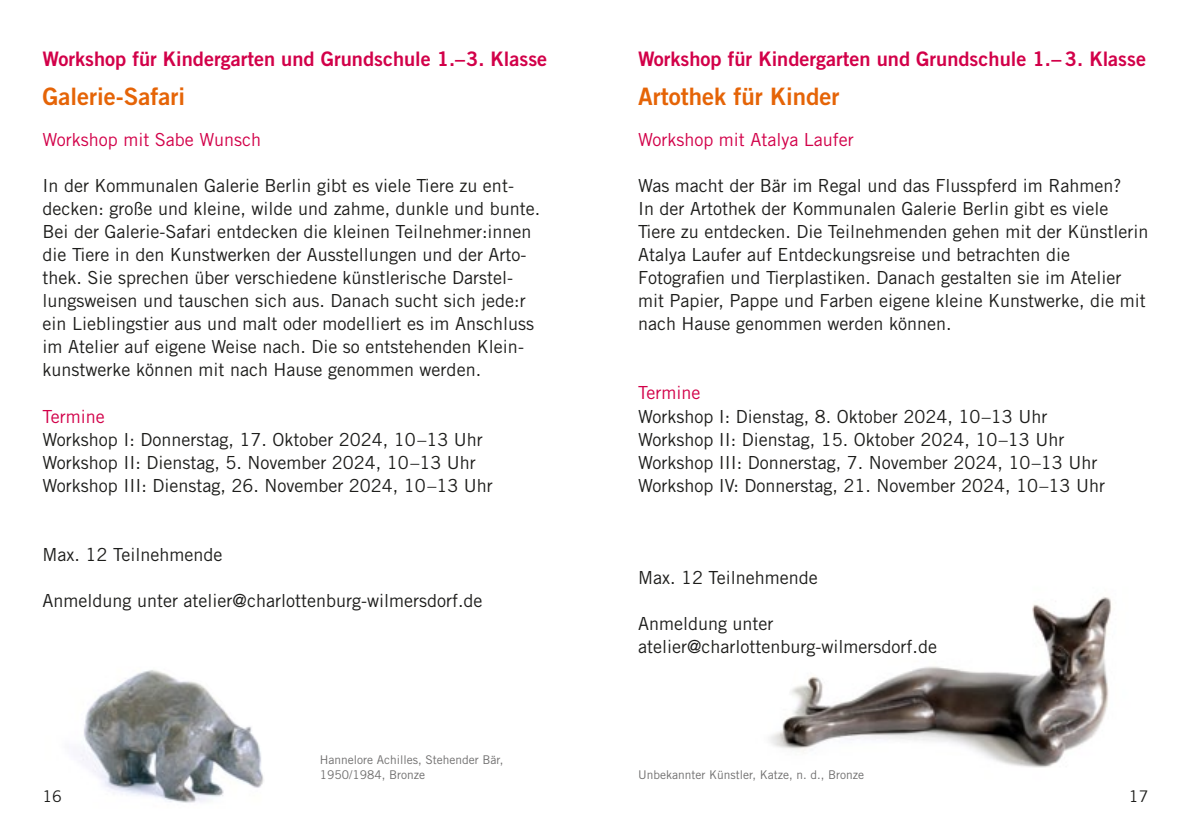
<style>
.page{position:relative;width:1191px;height:840px;background:#fff}
.page>*{position:absolute;margin:0;border:0;box-sizing:border-box;transform-origin:0 0}
.t1{font:24px "Trade Gothic LT Std Bd 2";color:#e56407}
.t2{font:20px "Trade Gothic LT Std Bd 2";color:#d20049}
.t3{font:18px/23px "Trade Gothic LT Std";color:#1d1d1b}
.t4{font:18px "Trade Gothic LT Std";color:#d20049}
.t5{font:16px "Trade Gothic LT Std";color:#1d1d1b}
.t6{font:12px/15px "Trade Gothic LT Std";color:#706f6f}
</style>
<div class="page">
<img style="left:80px;top:670px;width:184px;height:133px">
<img style="left:770px;top:597px;width:341px;height:171px">
<p class="t2" style="left:43px;top:46px;width:506px">Workshop für Kindergarten und Grundschule 1.–3. Klasse</p>
<h1 class="t1" style="left:43px;top:81px;width:144px">Galerie-Safari</h1>
<p class="t4" style="left:43px;top:129px;width:220px">Workshop mit Sabe Wunsch</p>
<p class="t3" style="left:43px;top:174px;width:499px">In der Kommunalen Galerie Berlin gibt es viele Tiere zu ent&shy;decken: große und kleine, wilde und zahme, dunkle und bunte.<br>Bei der Galerie-Safari entdecken die kleinen Teilnehmer:innen die Tiere in den Kunstwerken der Ausstellungen und der Arto&shy;thek. Sie sprechen über verschiedene künstlerische Darstel&shy;lungsweisen und tauschen sich aus. Danach sucht sich jede:r ein Lieblingstier aus und malt oder modelliert es im Anschluss im Atelier auf eigene Weise nach. Die so entstehenden Klein&shy;kunstwerke können mit nach Hause genommen werden.</p>
<p class="t4" style="left:43px;top:405px;width:64px">Termine</p>
<p class="t3" style="left:43px;top:427px;width:452px">Workshop I: Donnerstag, 17. Oktober 2024, 10 –13 Uhr<br>Workshop II: Dienstag, 5. November 2024, 10 –13 Uhr<br>Workshop III: Dienstag, 26. November 2024, 10 –13 Uhr</p>
<p class="t3" style="left:43px;top:542px;width:181px">Max. 12 Teilnehmende</p>
<p class="t3" style="left:43px;top:588px;width:441px">Anmeldung unter atelier@charlottenburg-wilmersdorf.de</p>
<p class="t6" style="left:320px;top:751px;width:185px">Hannelore Achilles, Stehender Bär,<br>1950/1984, Bronze</p>
<p class="t2" style="left:638px;top:46px;width:509px">Workshop für Kindergarten und Grundschule 1.– 3. Klasse</p>
<h1 class="t1" style="left:638px;top:81px;width:203px">Artothek für Kinder</h1>
<p class="t4" style="left:638px;top:129px;width:217px">Workshop mit Atalya Laufer</p>
<p class="t3" style="left:638px;top:174px;width:512px">Was macht der Bär im Regal und das Flusspferd im Rahmen?<br>In der Artothek der Kommunalen Galerie Berlin gibt es viele Tiere zu entdecken. Die Teilnehmenden gehen mit der Künstlerin Atalya Laufer auf Entdeckungsreise und betrachten die Fotografien und Tierplastiken. Danach gestalten sie im Atelier mit Papier, Pappe und Farben eigene kleine Kunstwerke, die mit nach Hause genommen werden können.</p>
<p class="t4" style="left:638px;top:382px;width:64px">Termine</p>
<p class="t3" style="left:638px;top:404px;width:468px">Workshop I: Dienstag, 8. Oktober 2024, 10 –13 Uhr Workshop II: Dienstag, 15. Oktober 2024, 10 –13 Uhr Workshop III: Donnerstag, 7. November 2024, 10 –13 Uhr Workshop IV: Donnerstag, 21. November 2024, 10 –13 Uhr</p>
<p class="t3" style="left:638px;top:565px;width:181px">Max. 12 Teilnehmende</p>
<p class="t3" style="left:638px;top:611px;width:300px">Anmeldung unter atelier@charlottenburg-wilmersdorf.de</p>
<p class="t6" style="left:638px;top:766px;width:227px">Unbekannter Künstler, Katze, n. d., Bronze</p>
<p class="t5" style="left:43px;top:786px;width:21px">16</p>
<p class="t5" style="left:1128px;top:786px;width:21px">17</p>
</div>
